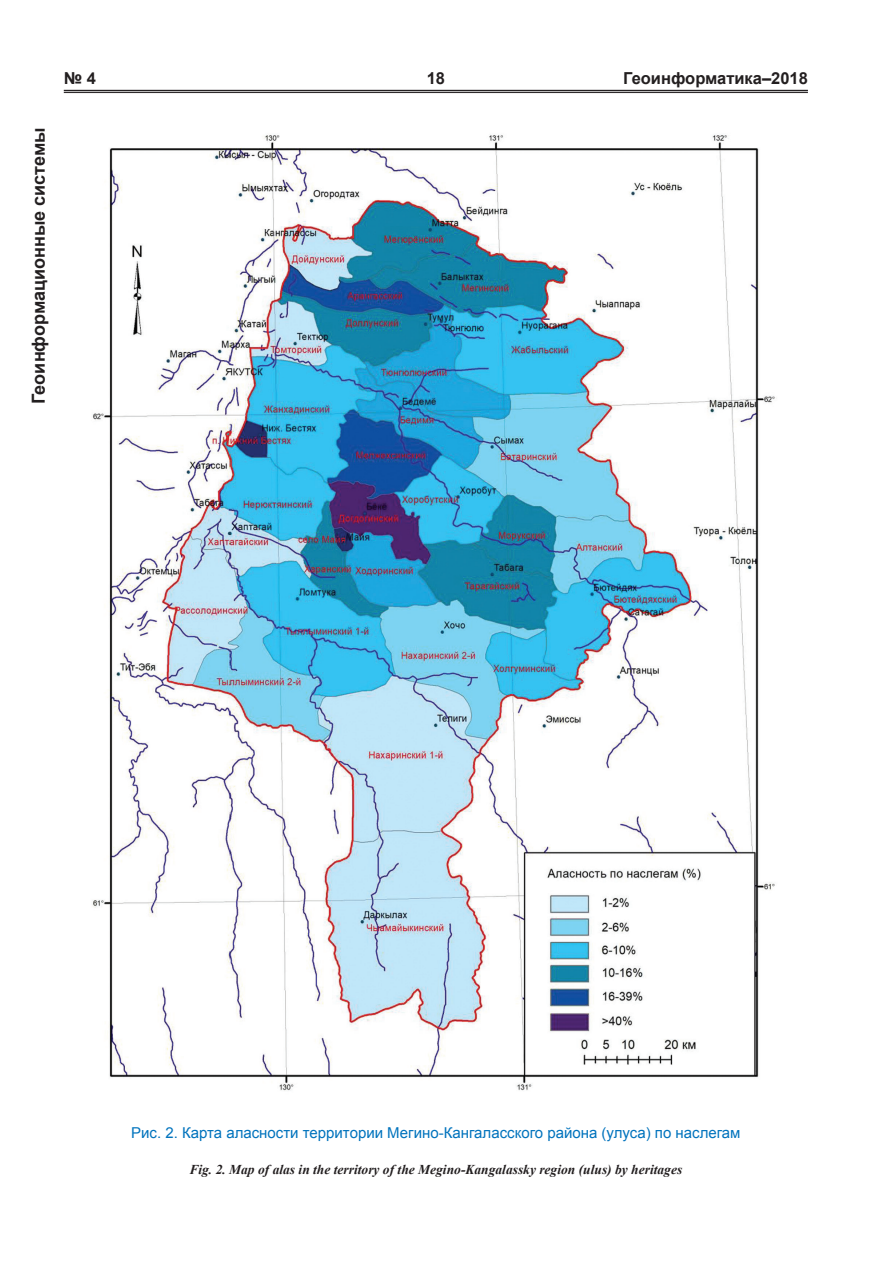
<style>
.page{position:relative;width:893px;height:1263px;background:#fff}
.page>*{position:absolute;margin:0;border:0;box-sizing:border-box;transform-origin:0 0}
.t1{font:700 18px "Arial";color:#231f20}
.t2{font:700 16.5px "Arial";color:#231f20}
.t3{font:15px "Arial";color:#0073bd}
.t4{font:italic 700 13.5px "Times New Roman";color:#231f20}
</style>
<div class="page">
<hr style="left:64px;top:90px;width:744px;height:1px;background:#231f20">
<hr style="left:64px;top:92px;width:744px;height:1px;background:#231f20">
<img style="left:92px;top:135px;width:683px;height:956px">
<h1 class="t1" style="left:27px;top:404px;width:278px;rotate:-90deg">Геоинформационные системы</h1>
<p class="t2" style="left:64px;top:68px;width:34px">№ 4</p>
<p class="t2" style="left:427px;top:68px;width:20px">18</p>
<p class="t2" style="left:623px;top:68px;width:186px">Геоинформатика–2018</p>
<p class="t3" style="left:131px;top:1123px;width:611px">Рис. 2. Карта аласности территории Мегино-Кангаласского района (улуса) по наслегам</p>
<p class="t4" style="left:189px;top:1160px;width:494px">Fig. 2. Map of alas in the territory of the Megino-Kangalassky region (ulus) by heritages</p>
</div>
